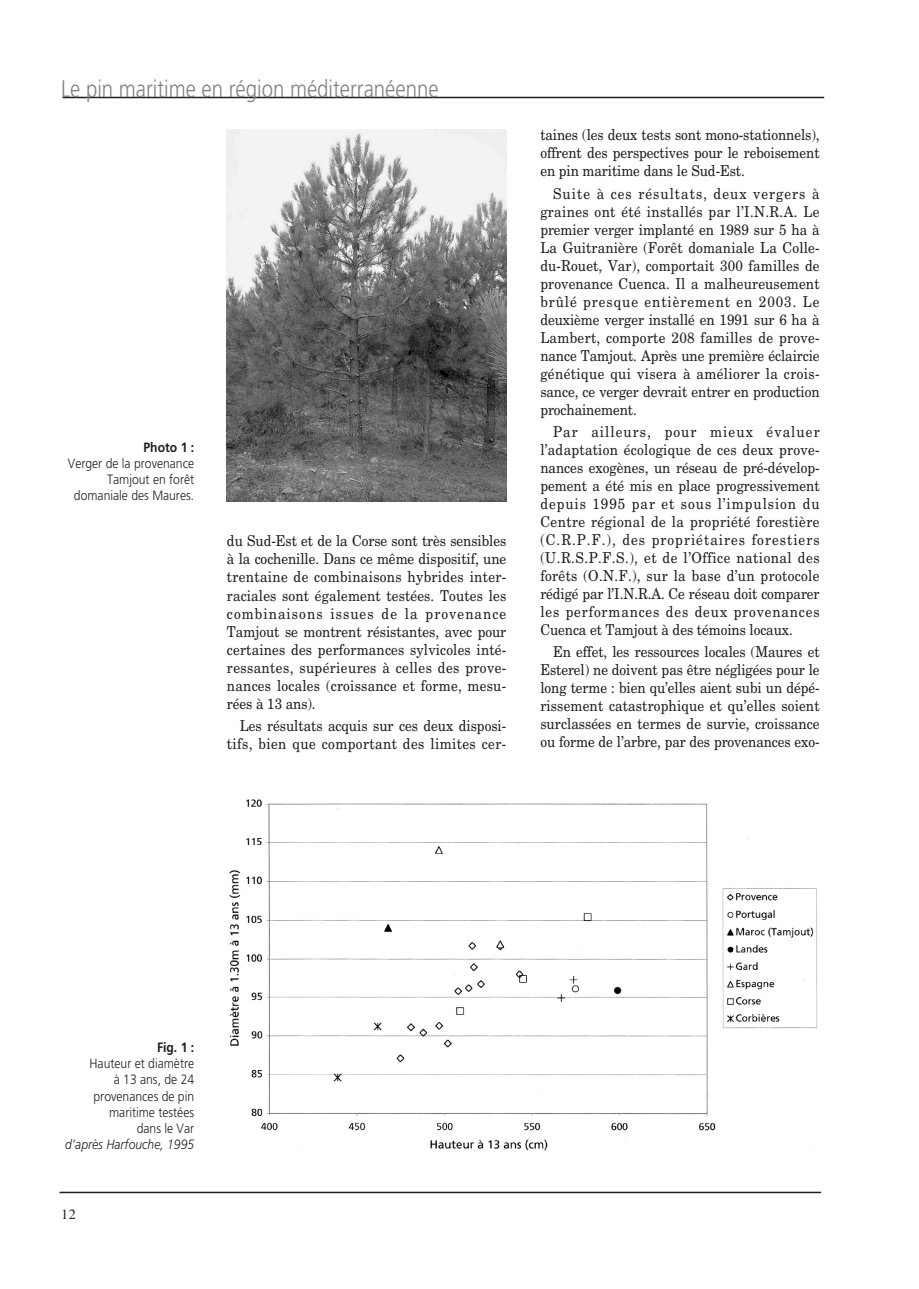
<style>
.page{position:relative;width:919px;height:1289px;background:#fff}
.page>*{position:absolute;margin:0;border:0;box-sizing:border-box;transform-origin:0 0}
.t1{font:300 24px "Frutiger";color:#808285;scale:.85 1}
.t2{font:15px/18px "New Century Schlbk";letter-spacing:-.005em;color:#231f20;text-align:justify;scale:.9 1}
.t3{font:14.25px "Times";color:#231f20}
.t4{font:300 13.5px/16.2px "Frutiger";color:#231f20;text-align:right;scale:.9 1}
.t5{font:italic 300 13.5px "Frutiger";color:#231f20;scale:.9 1}
.t6{font:700 13.5px "Frutiger";color:#231f20;scale:.9 1}
</style>
<div class="page">
<hr style="left:60px;top:1191px;width:761px;height:2px;background:#231f20">
<hr style="left:63px;top:97px;width:761px;height:1px;background:#231f20">
<img style="left:227px;top:129px;width:279px;height:373px">
<img style="left:229px;top:799px;width:589px;height:352px">
<h1 class="t1" style="left:61px;top:75px;width:445px">Le pin maritime en région méditerranéenne</h1>
<p class="t6" style="left:143px;top:439px;width:58px">Photo 1 :</p>
<p class="t4" style="left:68px;top:455px;width:142px">Verger de la provenance<br>Tamjout en forêt domaniale des Maures.</p>
<p class="t2" style="left:227px;top:532px;width:312px">du Sud-Est et de la Corse sont très sensibles à la cochenille. Dans ce même dispositif, une trentaine de combinaisons hybrides inter&shy;raciales sont également testées. Toutes les combinaisons issues de la provenance Tamjout se montrent résistantes, avec pour certaines des performances sylvicoles inté&shy;ressantes, supérieures à celles des prove&shy;nances locales (croissance et forme, mesu&shy;rées à 13 ans).</p>
<p class="t2" style="left:227px;top:716px;width:312px;text-align:right">Les résultats acquis sur ces deux disposi&shy;tifs, bien que comportant des limites cer-</p>
<p class="t2" style="left:540px;top:126px;width:312px">taines (les deux tests sont mono-stationnels), offrent des perspectives pour le reboisement en pin maritime dans le Sud-Est.</p>
<p class="t2" style="left:540px;top:184px;width:312px;text-indent:13px">Suite à ces résultats, deux vergers à graines ont été installés par l’I.N.R.A. Le premier verger implanté en 1989 sur 5 ha à La Guitranière (Forêt domaniale La Colle&shy;du-Rouet, Var), comportait 300 familles de provenance Cuenca. Il a malheureusement brûlé presque entièrement en 2003. Le deuxième verger installé en 1991 sur 6 ha à Lambert, comporte 208 familles de prove&shy;nance Tamjout. Après une première éclaircie génétique qui visera à améliorer la crois&shy;sance, ce verger devrait entrer en production prochainement.</p>
<p class="t2" style="left:540px;top:422px;width:312px;text-indent:13px">Par ailleurs, pour mieux évaluer l’adaptation écologique de ces deux prove&shy;nances exogènes, un réseau de pré-dévelop&shy;pement a été mis en place progressivement depuis 1995 par et sous l’impulsion du Centre régional de la propriété forestière (C.R.P.F.), des propriétaires forestiers (U.R.S.P.F.S.), et de l’Office national des forêts (O.N.F.), sur la base d’un protocole rédigé par l’I.N.R.A. Ce réseau doit comparer les performances des deux provenances Cuenca et Tamjout à des témoins locaux.</p>
<p class="t2" style="left:540px;top:642px;width:312px;text-indent:13px">En effet, les ressources locales (Maures et Esterel) ne doivent pas être négligées pour le long terme : bien qu’elles aient subi un dépé&shy;rissement catastrophique et qu’elles soient surclassées en termes de survie, croissance ou forme de l’arbre, par des provenances exo-</p>
<p class="t6" style="left:157px;top:1039px;width:43px">Fig. 1 :</p>
<p class="t4" style="left:89px;top:1055px;width:118px">Hauteur et diamètre à 13 ans, de 24 provenances de pin maritime testées dans le Var</p>
<p class="t5" style="left:65px;top:1136px;width:145px">d’après Harfouche, 1995</p>
<p class="t3" style="left:61px;top:1200px;width:17px">12</p>
</div>
